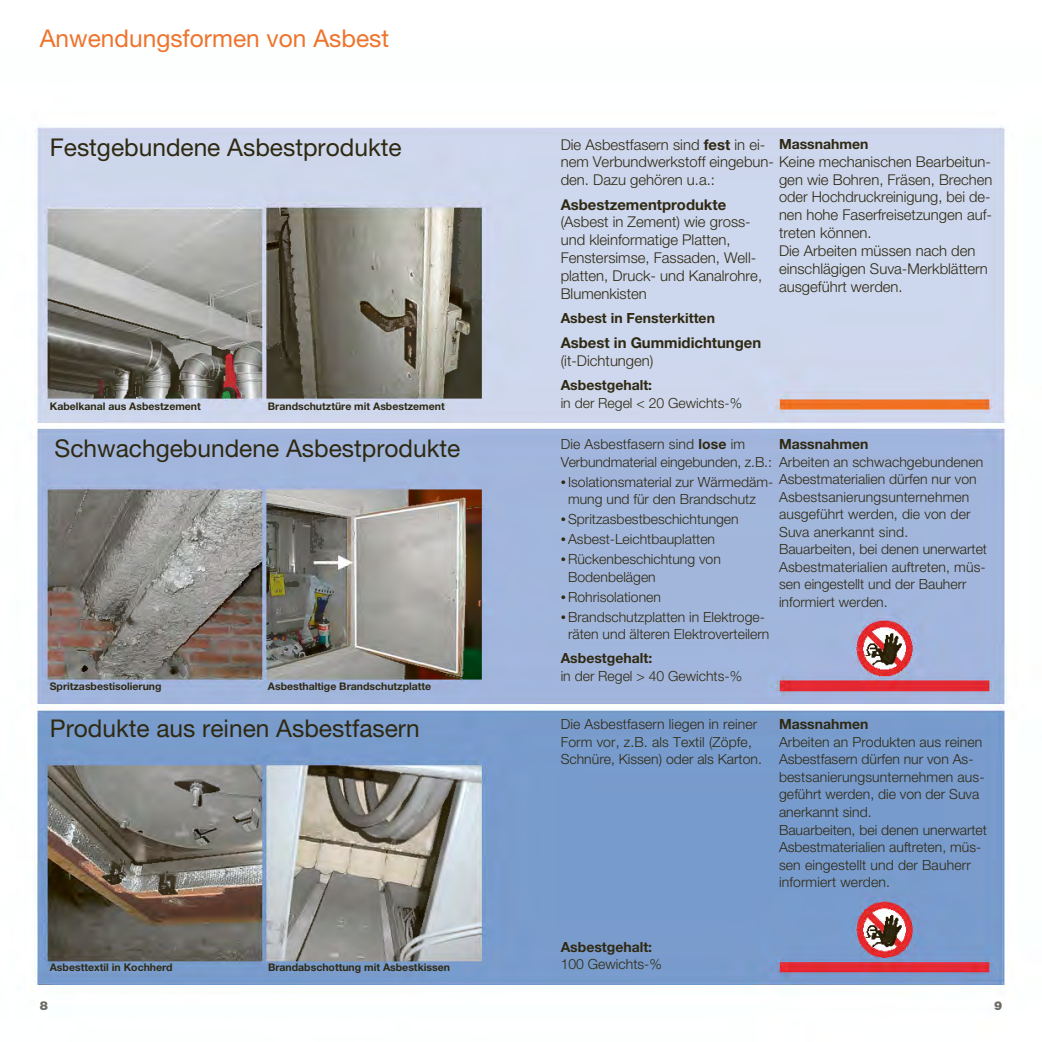
<style>
.page{position:relative;width:1042px;height:1042px;background:#fff}
.page>*{position:absolute;margin:0;border:0;box-sizing:border-box;transform-origin:0 0}
.t1{font:24.5px "Helvetica Neue LT Std";color:#2f2912}
.t2{font:24.5px "Helvetica Neue LT Std";color:#ee742d}
.t3{font:300 14.88px/17.8px "Helvetica Neue LT Std";color:#2f2912}
.t4{font:700 14.88px "Helvetica Neue LT Std";color:#2f2912}
.t5{font:300 14px/17.5px "Helvetica Neue LT Std";color:#2f2912}
.t6{font:700 14px "Helvetica Neue LT Std";color:#2f2912}
.t7{font:900 12.25px "Helvetica Neue LT Std";color:#6d6a63}
.t8{font:700 10.5px "Helvetica Neue LT Std";color:#2f2912}
.s1{font-weight:700}
.s2{font-size:10.5px}
</style>
<div class="page">
<img style="left:35px;top:127px;width:972px;height:858px">
<h1 class="t2" style="left:40px;top:24px;width:351px">Anwendungsformen von Asbest</h1>
<h1 class="t1" style="left:50px;top:133px;width:353px">Festgebundene Asbestprodukte</h1>
<p class="t8" style="left:50px;top:400px;width:153px">Kabelkanal aus Asbestzement</p>
<p class="t8" style="left:268px;top:400px;width:178px">Brandschutztüre mit Asbestzement</p>
<h1 class="t1" style="left:55px;top:433px;width:407px">Schwachgebundene Asbestprodukte</h1>
<p class="t8" style="left:50px;top:680px;width:113px">Spritzasbestisolierung</p>
<p class="t8" style="left:268px;top:680px;width:165px">Asbesthaltige Brandschutzplatte</p>
<h1 class="t1" style="left:50px;top:713px;width:371px">Produkte aus reinen Asbestfasern</h1>
<p class="t8" style="left:50px;top:960px;width:124px">Asbesttextil in Kochherd</p>
<p class="t8" style="left:268px;top:960px;width:183px">Brandabschottung mit Asbestkissen</p>
<p class="t6" style="left:779px;top:135px;width:91px">Massnahmen</p>
<p class="t3" style="left:779px;top:170px;width:215px">gen wie Bohren, Fräsen, Brechen oder Hochdruckreinigung, bei de&shy;nen hohe Faserfreisetzungen auf&shy;treten können.<br>Die Arbeiten müssen nach den einschlägigen Suva-Merkblättern ausgeführt werden.</p>
<p class="t3" style="left:561px;top:135px;width:432px">Die Asbestfasern sind <span class="s1">fest</span> in ei-<br>nem Verbundwerkstoff eingebun- Keine mechanischen Bearbeitun&shy;den. Dazu gehören u.a.:</p>
<p class="t4" style="left:561px;top:195px;width:167px">Asbestzementprodukte</p>
<p class="t3" style="left:561px;top:213px;width:203px">(Asbest in Zement) wie gross&shy;und kleinformatige Platten,<br>Fenstersimse, Fassaden, Well&shy;platten, Druck- und Kanalrohre,<br>Blumenkisten</p>
<p class="t6" style="left:561px;top:309px;width:156px">Asbest in Fensterkitten</p>
<p class="t4" style="left:561px;top:333px;width:202px">Asbest in Gummidichtungen</p>
<p class="t3" style="left:561px;top:351px;width:94px">(it-Dichtungen)</p>
<p class="t6" style="left:561px;top:376px;width:93px">Asbestgehalt:</p>
<p class="t5" style="left:561px;top:393px;width:183px">in der Regel &lt; 20 Gewichts-%</p>
<p class="t6" style="left:779px;top:435px;width:91px">Massnahmen</p>
<p class="t5" style="left:779px;top:452px;width:209px">Arbeiten an schwachgebundenen<br>Asbestmaterialien dürfen nur von<br>Asbestsanierungsunternehmen ausgeführt werden, die von der<br>Suva anerkannt sind.<br>Bauarbeiten, bei denen unerwartet<br>Asbestmaterialien auftreten, müs&shy;sen eingestellt und der Bauherr informiert werden.</p>
<p class="t5" style="left:561px;top:435px;width:213px">Die Asbestfasern sind <span class="s1">lose</span> im<br>Verbundmaterial eingebunden, z.B.:</p>
<p class="t5" style="left:568px;top:472px;width:207px;text-indent:-7px"><span class="s2">•</span> Isolationsmaterial zur Wärmedäm&shy;mung und für den Brandschutz</p>
<p class="t5" style="left:561px;top:510px;width:180px"><span class="s2">•</span> Spritzasbestbeschichtungen</p>
<p class="t5" style="left:561px;top:530px;width:156px"><span class="s2">•</span> Asbest-Leichtbauplatten</p>
<p class="t5" style="left:568px;top:550px;width:154px;text-indent:-7px"><span class="s2">•</span> Rückenbeschichtung von<br>Bodenbelägen</p>
<p class="t5" style="left:561px;top:587px;width:102px"><span class="s2">•</span> Rohrisolationen</p>
<p class="t5" style="left:561px;top:607px;width:210px;text-align:center"><span class="s2">•</span> Brandschutzplatten in Elektroge&shy;räten und älteren Elektroverteilern</p>
<p class="t6" style="left:561px;top:650px;width:93px">Asbestgehalt:</p>
<p class="t5" style="left:561px;top:667px;width:183px">in der Regel &gt; 40 Gewichts-%</p>
<p class="t5" style="left:561px;top:715px;width:203px">Die Asbestfasern liegen in reiner<br>Form vor, z.B. als Textil (Zöpfe,<br>Schnüre, Kissen) oder als Karton.</p>
<p class="t6" style="left:779px;top:716px;width:91px">Massnahmen</p>
<p class="t5" style="left:779px;top:733px;width:209px">Arbeiten an Produkten aus reinen<br>Asbestfasern dürfen nur von As&shy;bestsanierungsunternehmen aus&shy;geführt werden, die von der Suva anerkannt sind.<br>Bauarbeiten, bei denen unerwartet<br>Asbestmaterialien auftreten, müs&shy;sen eingestellt und der Bauherr informiert werden.</p>
<p class="t6" style="left:561px;top:938px;width:93px">Asbestgehalt:</p>
<p class="t5" style="left:561px;top:955px;width:103px">100 Gewichts-%</p>
<p class="t7" style="left:40px;top:998px;width:10px">8</p>
<p class="t7" style="left:994px;top:998px;width:10px">9</p>
</div>
